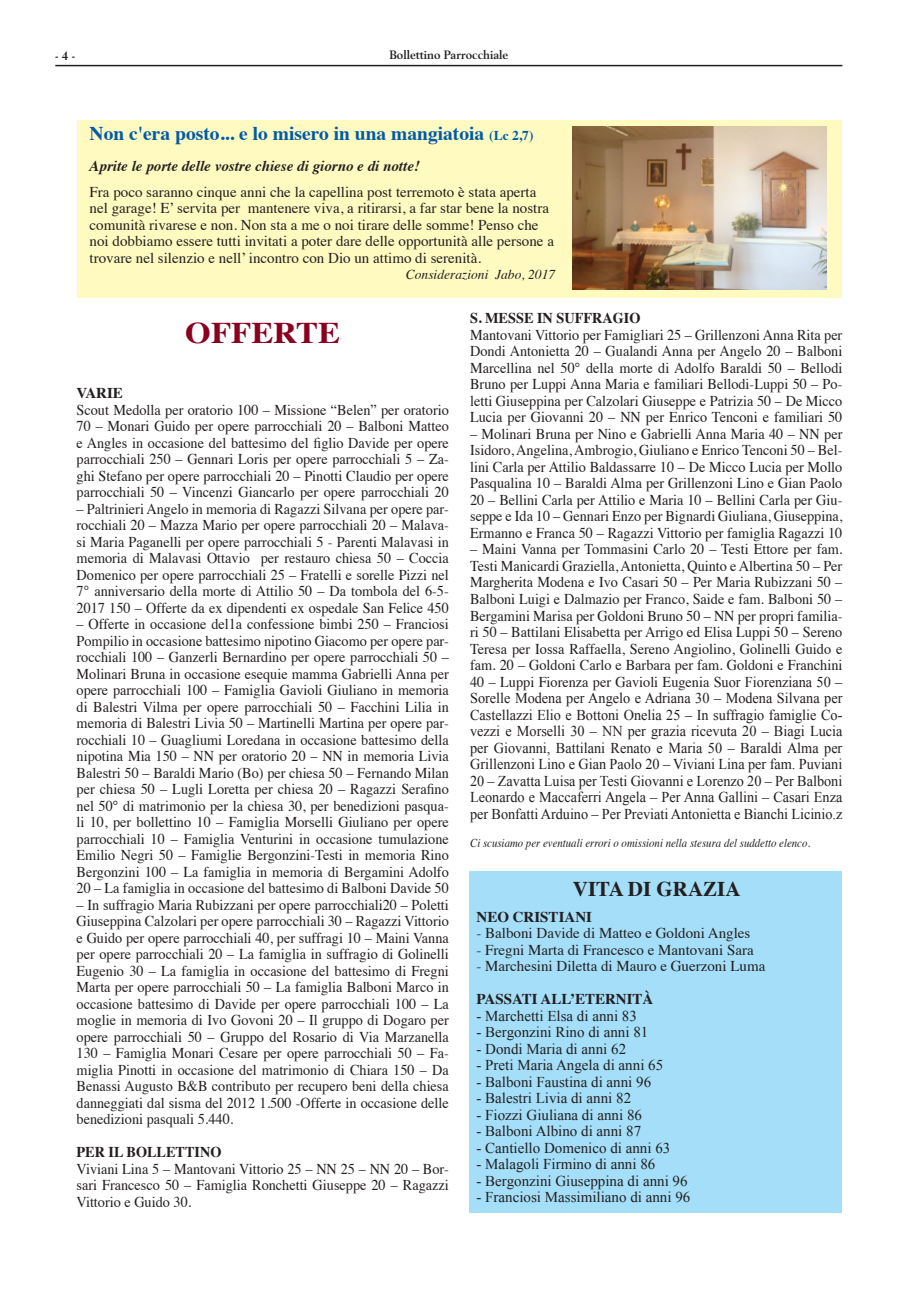
<style>
.page{position:relative;width:919px;height:1289px;background:#fff}
.page>*{position:absolute;margin:0;border:0;box-sizing:border-box;transform-origin:0 0}
.t1{font:700 30px "Times";color:#8a011f;scale:1.1 1}
.t2{font:700 21px "Times";color:#231f20}
.t3{font:700 19.5px "Times";color:#015aaa}
.t4{font:15px/16.5px "Times";color:#231f20;text-align:justify;scale:.95 1}
.t5{font:15px/16.5px "Times";color:#231f20}
.t6{font:15px/16.5px "Times New Roman";color:#231f20;text-align:justify;scale:.95 1}
.t7{font:15px "Times New Roman";color:#231f20}
.t8{font:italic 700 15px "Times";color:#231f20}
.t9{font:700 15px "Times";color:#231f20}
.t10{font:700 15px "Times";color:#231f20;scale:.95 1}
.t11{font:italic 13.5px "Times";color:#231f20}
.t12{font:italic 12px "Times";color:#231f20;scale:.9 1}
.t13{font:700 12px "Berling";color:#231f20}
.s1{font-size:13.5px}
.s2{font-family:"Times New Roman"}
</style>
<div class="page">
<hr style="left:55px;top:65px;width:787px;height:1px;background:#231f20">
<div style="left:77px;top:120px;width:764px;height:177px;background:#fffabf"></div>
<div style="left:469px;top:871px;width:372px;height:341px;background:#a4def8"></div>
<img style="left:572px;top:126px;width:254px;height:163px">
<p class="t13" style="left:55px;top:50px;width:22px">- 4 -</p>
<p class="t13" style="left:389px;top:50px;width:120px">Bollettino Parrocchiale</p>
<h3 class="t3" style="left:90px;top:126px;width:445px">Non c'era posto... e lo misero in una mangiatoia <span class="s1">(Lc 2,7)</span></h3>
<p class="t8" style="left:90px;top:161px;width:332px">Aprite le porte delle vostre chiese di giorno e di notte!</p>
<p class="t5" style="left:90px;top:185px;width:466px">Fra poco saranno cinque anni che la capellina post terremoto è stata aperta nel garage! E’ servita per mantenere viva, a ritirarsi, a far star bene la nostra comunità rivarese e non. Non sta a me o noi tirare delle somme! Penso che noi dobbiamo essere tutti invitati a poter dare delle opportunità alle persone a trovare nel silenzio e nell’ incontro con Dio un attimo di serenità.</p>
<p class="t11" style="left:406px;top:270px;width:151px">Considerazioni Jabo, 2017</p>
<h1 class="t1" style="left:185px;top:322px;width:142px">OFFERTE</h1>
<p class="t9" style="left:77px;top:387px;width:48px">VARIE</p>
<p class="t4" style="left:77px;top:403px;width:393px">Scout Medolla per oratorio 100 – Missione “Belen” per oratorio 70 – Monari Guido per opere parrocchiali 20 – Balboni Matteo e Angles in occasione del battesimo del iglio Davide per opere parrocchiali 250 – Gennari Loris per opere parrocchiali 5 – Za&shy;ghi Stefano per opere parrocchiali 20 – Pinotti Claudio per opere parrocchiali 50 – Vincenzi Giancarlo per opere parrocchiali 20</p>
<p class="t4" style="left:77px;top:502px;width:393px">– Paltrinieri Angelo in memoria di Ragazzi Silvana per opere par&shy;rocchiali 20 – Mazza Mario per opere parrocchiali 20 – Malava&shy;si Maria Paganelli per opere parrocchiali 5 - Parenti Malavasi in memoria di Malavasi Ottavio per restauro chiesa 50 – Coccia Domenico per opere parrocchiali 25 – Fratelli e sorelle Pizzi nel 7° anniversario della morte di Attilio 50 – Da tombola del 6-5- 2017 150 – Offerte da ex dipendenti ex ospedale San Felice 450</p>
<p class="t4" style="left:77px;top:617px;width:393px">– Offerte in occasione del1a confessione bimbi 250 – Franciosi Pompilio in occasione battesimo nipotino Giacomo per opere par&shy;rocchiali 100 – Ganzerli Bernardino per opere parrocchiali 50 – Molinari Bruna in occasione esequie mamma Gabrielli Anna per opere parrocchiali 100 – Famiglia Gavioli Giuliano in memoria di Balestri Vilma per opere parrocchiali 50 – Facchini Lilia in memoria di Balestri Livia 50 – Martinelli Martina per opere par&shy;rocchiali 10 – Guagliumi Loredana in occasione battesimo della nipotina Mia 150 – NN per oratorio 20 – NN in memoria Livia Balestri 50 – Baraldi Mario (Bo) per chiesa 50 – Fernando Milan per chiesa 50 – Lugli Loretta per chiesa 20 – Ragazzi Seraino nel 50° di matrimonio per la chiesa 30, per benedizioni pasqua&shy;li 10, per bollettino 10 – Famiglia Morselli Giuliano per opere parrocchiali 10 – Famiglia Venturini in occasione tumulazione Emilio Negri 50 – Famiglie Bergonzini-Testi in memoria Rino Bergonzini 100 – La famiglia in memoria di Bergamini Adolfo 20 – La famiglia in occasione del battesimo di Balboni Davide 50</p>
<p class="t4" style="left:77px;top:898px;width:393px">– In suffragio Maria Rubizzani per opere parrocchiali20 – Poletti Giuseppina Calzolari per opere parrocchiali 30 – Ragazzi Vittorio e Guido per opere parrocchiali 40, per suffragi 10 – Maini Vanna per opere parrocchiali 20 – La famiglia in suffragio di Golinelli Eugenio 30 – La famiglia in occasione del battesimo di Fregni Marta per opere parrocchiali 50 – La famiglia Balboni Marco in occasione battesimo di Davide per opere parrocchiali 100 – La moglie in memoria di Ivo Govoni 20 – Il gruppo di Dogaro per opere parrocchiali 50 – Gruppo del Rosario di Via Marzanella 130 – Famiglia Monari Cesare per opere parrocchiali 50 – Fa&shy;miglia Pinotti in occasione del matrimonio di Chiara 150 – Da Benassi Augusto B&amp;B contributo per recupero beni della chiesa danneggiati dal sisma del 2012 1.500 -Offerte in occasione delle benedizioni pasquali 5.440.</p>
<p class="t10" style="left:77px;top:1146px;width:154px">PER IL BOLLETTINO</p>
<p class="t4" style="left:77px;top:1162px;width:393px">Viviani Lina 5 – Mantovani Vittorio 25 – NN 25 – NN 20 – Bor&shy;sari Francesco 50 – Famiglia Ronchetti Giuseppe 20 – Ragazzi Vittorio e Guido 30.</p>
<p class="t10" style="left:470px;top:313px;width:181px">S. MESSE IN SUFFRAGIO</p>
<p class="t4" style="left:470px;top:328px;width:393px">Mantovani Vittorio per Famigliari 25 – Grillenzoni Anna Rita per Dondi Antonietta 20 – Gualandi Anna per Angelo 20 – Balboni Marcellina nel 50° della morte di Adolfo Baraldi 50 – Bellodi Bruno per Luppi Anna Maria e familiari Bellodi-Luppi 50 – Po&shy;letti Giuseppina per Calzolari Giuseppe e Patrizia 50 – De Micco Lucia per Giovanni 20 – NN per Enrico Tenconi e familiari 50</p>
<p class="t4" style="left:470px;top:427px;width:393px">– Molinari Bruna per Nino e Gabrielli Anna Maria 40 – NN per Isidoro, Angelina, Ambrogio, Giuliano e Enrico Tenconi 50 – Bel&shy;lini Carla per Attilio Baldassarre 10 – De Micco Lucia per Mollo Pasqualina 10 – Baraldi Alma per Grillenzoni Lino e Gian Paolo 20 – Bellini Carla per Attilio e Maria 10 – Bellini Carla per Giu&shy;seppe e Ida 10 – Gennari Enzo per Bignardi Giuliana, Giuseppina, Ermanno e Franca 50 – Ragazzi Vittorio per famiglia Ragazzi 10</p>
<p class="t4" style="left:470px;top:542px;width:393px">– Maini Vanna per Tommasini Carlo 20 – Testi Ettore per fam.<br>Testi Manicardi Graziella, Antonietta, Quinto e Albertina 50 – Per Margherita Modena e Ivo Casari 50 – Per Maria Rubizzani 50 – Balboni Luigi e Dalmazio per Franco, Saide e fam. Balboni 50 – Bergamini Marisa per Goldoni Bruno 50 – NN per propri familia&shy;ri 50 – Battilani Elisabetta per Arrigo ed Elisa Luppi 50 – Sereno Teresa per Iossa Raffaella, Sereno Angiolino, Golinelli Guido e fam. 20 – Goldoni Carlo e Barbara per fam. Goldoni e Franchini 40 – Luppi Fiorenza per Gavioli Eugenia <span class="s2">Suor Fiorenziana 50 –</span></p>
<p class="t6" style="left:470px;top:689px;width:393px">Sorelle Modena per Angelo e Adriana 30 – Modena Silvana per Castellazzi Elio e Bottoni Onelia 25 – In suffragio famiglie Co&shy;vezzi e Morselli 30 – NN per grazia ricevuta 20 – Biagi Lucia per Giovanni, Battilani Renato e Maria 50 – Baraldi Alma per Grillenzoni Lino e Gian Paolo 20 – Viviani Lina per fam. Puviani 20 – Zavatta Luisa per Testi Giovanni e Lorenzo 20 – Per Balboni Leonardo e Maccaferri Angela – Per Anna Gallini – Casari Enza per Bonfatti Arduino – Per Previati Antonietta e Bianchi Licinio.z</p>
<p class="t12" style="left:470px;top:838px;width:379px">Ci scusiamo per eventuali errori o omissioni nella stesura del suddetto elenco.</p>
<h2 class="t2" style="left:573px;top:881px;width:169px">VITA DI GRAZIA</h2>
<p class="t9" style="left:476px;top:910px;width:117px">NEO CRISTIANI</p>
<p class="t5" style="left:476px;top:926px;width:275px">- Balboni Davide di Matteo e Goldoni Angles</p>
<p class="t5" style="left:476px;top:942px;width:279px">- Fregni Marta di Francesco e Mantovani Sara</p>
<p class="t5" style="left:476px;top:959px;width:290px">- Marchesini Diletta di Mauro e Guerzoni Luma</p>
<p class="t9" style="left:476px;top:993px;width:178px">PASSATI ALL’ETERNITÀ</p>
<p class="t7" style="left:476px;top:1005px;width:162px">- Marchetti Elsa di anni 83</p>
<p class="t7" style="left:476px;top:1022px;width:173px">- Bergonzini Rino di anni 81</p>
<p class="t7" style="left:476px;top:1043px;width:151px">- Dondi Maria di anni 62</p>
<p class="t7" style="left:476px;top:1059px;width:188px">- Preti Maria Angela di anni 65</p>
<p class="t7" style="left:476px;top:1076px;width:176px">- Balboni Faustina di anni 96</p>
<p class="t7" style="left:476px;top:1088px;width:156px">- Balestri Livia di anni 82</p>
<p class="t7" style="left:476px;top:1104px;width:167px">- Fiozzi Giuliana di anni 86</p>
<p class="t7" style="left:476px;top:1121px;width:166px">- Balboni Albino di anni 87</p>
<p class="t7" style="left:476px;top:1137px;width:195px">- Cantiello Domenico di anni 63</p>
<p class="t7" style="left:476px;top:1154px;width:180px">- Malagoli Firmino di anni 86</p>
<p class="t7" style="left:476px;top:1175px;width:212px">- Bergonzini Giuseppina di anni 96</p>
<p class="t7" style="left:476px;top:1191px;width:215px">- Franciosi Massimiliano di anni 96</p>
</div>
